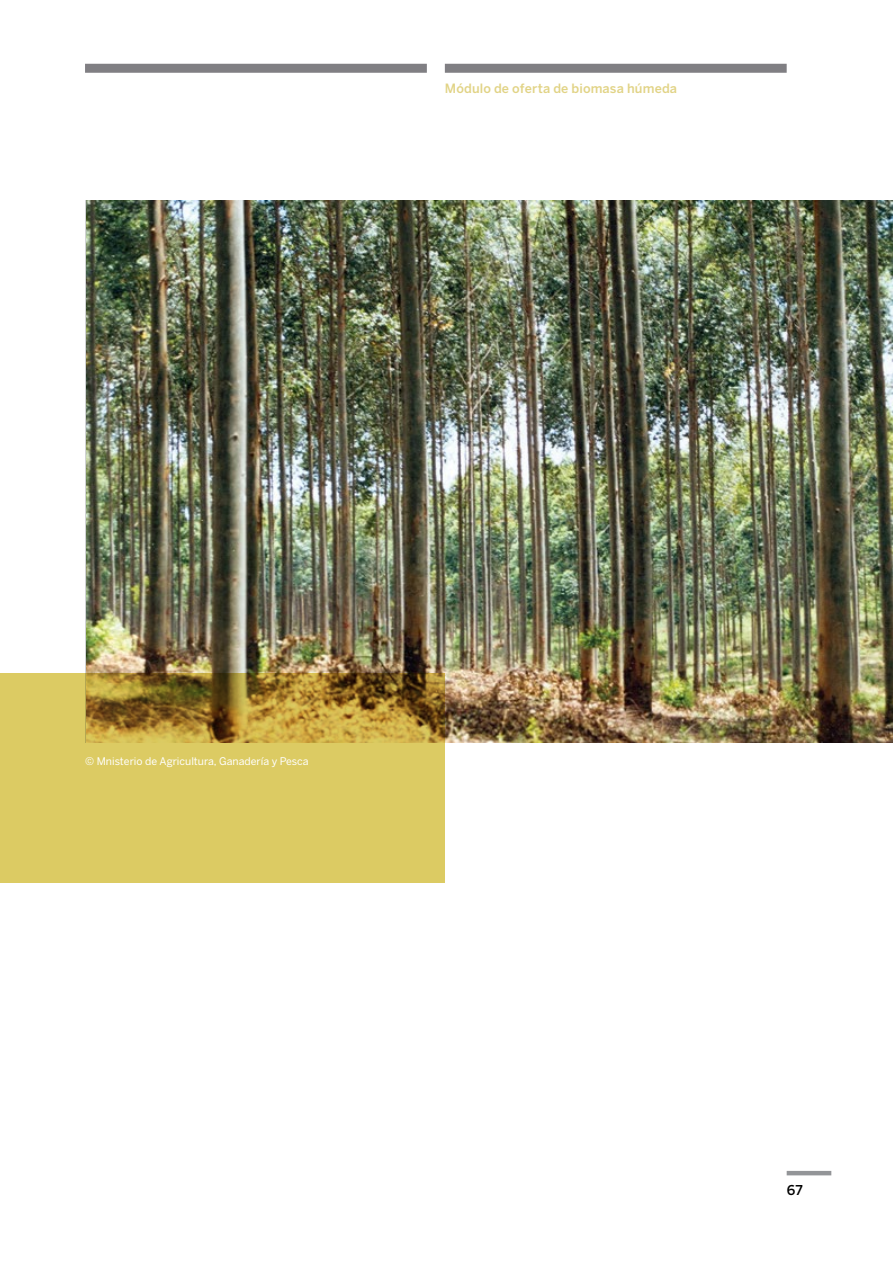
<style>
.page{position:relative;width:893px;height:1263px;background:#fff}
.page>*{position:absolute;margin:0;border:0;box-sizing:border-box;transform-origin:0 0}
.t1{font:500 13.5px "Benton Sans";color:#000}
.t2{font:500 12.75px "Benton Sans";letter-spacing:.01em;color:#e1d385}
.t3{font:10.5px "Benton Sans";color:#fff}
</style>
<div class="page">
<hr style="left:787px;top:1171px;width:44px;height:4px;background:#939598">
<div style="left:85px;top:64px;width:342px;height:9px;background:#807f83"></div>
<div style="left:445px;top:64px;width:342px;height:9px;background:#807f83"></div>
<img style="left:86px;top:200px;width:807px;height:542px">
<svg style="left:0;top:673px;width:445px;height:210px;background:#cab655"></svg>
<p class="t2" style="left:445px;top:81px;width:234px">Módulo de oferta de biomasa húmeda</p>
<p class="t3" style="left:85px;top:755px;width:225px">© Mnisterio de Agricultura, Ganadería y Pesca</p>
<p class="t1" style="left:787px;top:1182px;width:17px">67</p>
</div>
